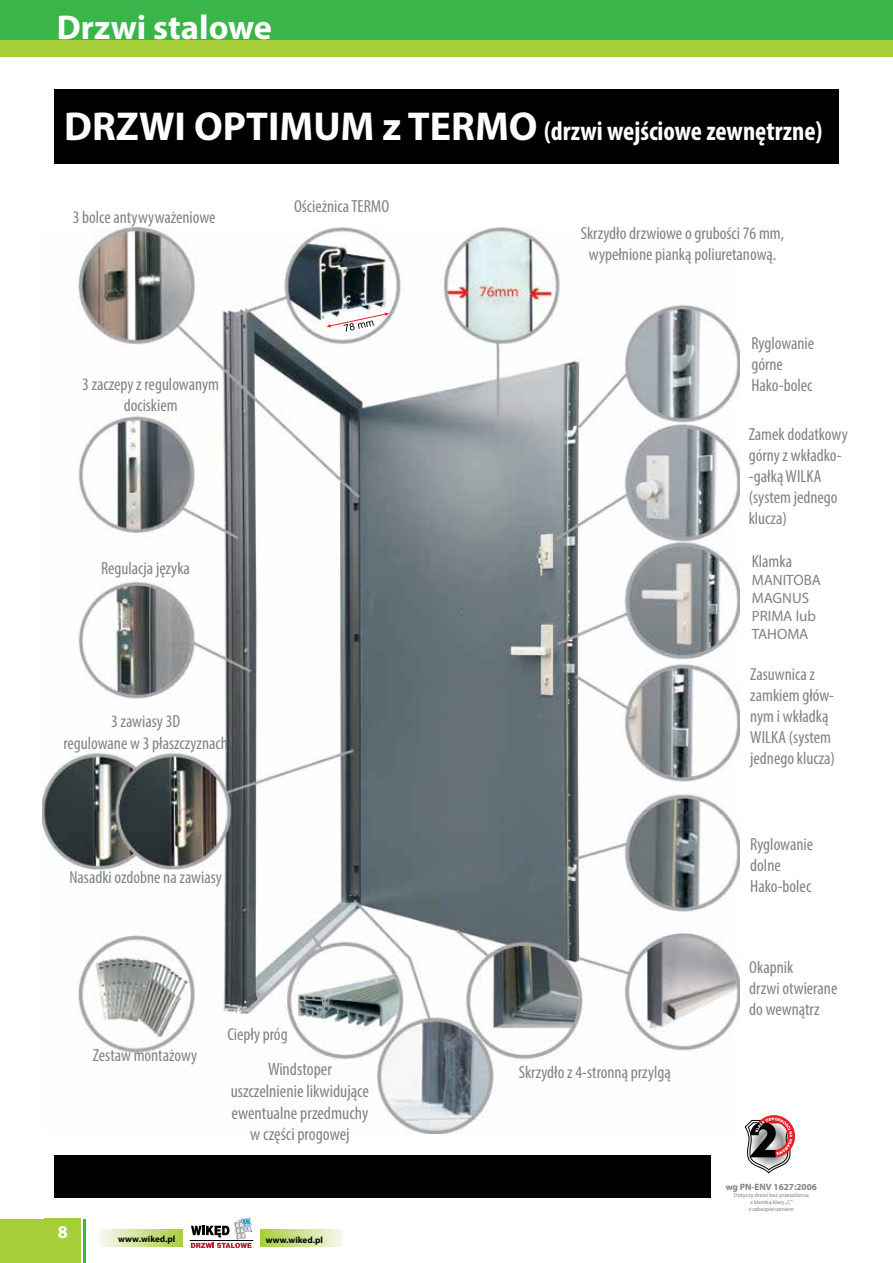
<style>
.page{position:relative;width:893px;height:1263px;background:#fff}
.page>*{position:absolute;margin:0;border:0;box-sizing:border-box;transform-origin:0 0}
.t1{font:700 34.5px "Myriad Pro";color:#fff}
.t2{font:700 condensed 27px "Myriad Pro";color:#fff}
.t3{font:condensed 18px/21.6px "Myriad Pro";color:#808285;text-align:center}
.t4{font:700 18px "Myriad Pro";color:#fff}
.t5{font:condensed 17.55px/21px "Myriad Pro";color:#808285}
.t6{font:15px/18px "Myriad Pro";color:#808285}
.t7{font:700 9.3px "Myriad Pro";color:#808285}
.t8{font:700 9px "Myriad Pro";color:#000}
.t9{font:5.7px/6.9px "Myriad Pro";color:#808285;text-align:center}
.s1{font-stretch:normal;font-size:40.5px}
</style>
<div class="page">
<div style="left:0;top:33px;width:893px;height:23px;background:#a6ce39"></div>
<div style="left:0;top:0;width:893px;height:40px;background:#39b54a"></div>
<div style="left:0;top:1219px;width:81px;height:44px;background:#a6ce39"></div>
<hr style="left:83px;top:1219px;width:2px;height:44px;background:#39b54a">
<hr style="left:190px;top:1240px;width:63px;height:1px;background:#000">
<svg style="left:191px;top:1218px;width:61px;height:30px"></svg>
<div style="left:95px;top:1229px;width:88px;height:18px;background:linear-gradient(to right,#fcfcfc,#a8ce3e)"></div>
<div style="left:260px;top:1229px;width:82px;height:18px;background:linear-gradient(to right,#a6cd39,#f3f7ea)"></div>
<img style="left:43px;top:228px;width:697px;height:905px">
<div style="left:54px;top:90px;width:785px;height:74px;background:#000"></div>
<div style="left:54px;top:1155px;width:656px;height:42px;background:#000"></div>
<svg style="left:745px;top:1115px;width:50px;height:59px"></svg>
<svg style="left:327px;top:312px;width:62px;height:20px"></svg>
<h1 class="t1" style="left:57px;top:5px;width:217px">Drzwi stalowe</h1>
<h2 class="t2" style="left:64px;top:114px;width:760px"><span class="s1">DRZWI OPTIMUM z TERMO</span> (drzwi wejściowe zewnętrzne)</h2>
<p class="t5" style="left:73px;top:207px;width:144px">3 bolce antywyważeniowe</p>
<p class="t5" style="left:82px;top:374px;width:138px;text-align:center">3 zaczepy z regulowanym dociskiem</p>
<p class="t5" style="left:101px;top:557px;width:90px">Regulacja języka</p>
<p class="t5" style="left:63px;top:711px;width:166px;text-align:center">3 zawiasy 3D<br>regulowane w 3 płaszczyznach</p>
<p class="t5" style="left:69px;top:866px;width:154px">Nasadki ozdobne na zawiasy</p>
<p class="t5" style="left:294px;top:195px;width:97px">Ościeżnica TERMO</p>
<p class="t5" style="left:93px;top:1044px;width:106px">Zestaw montażowy</p>
<p class="t5" style="left:227px;top:1023px;width:62px">Ciepły próg</p>
<p class="t3" style="left:231px;top:1058px;width:140px">Windstoper uszczelnienie likwidujące ewentualne przedmuchy w części progowej</p>
<p class="t4" style="left:58px;top:1220px;width:11px">8</p>
<p class="t8" style="left:118px;top:1233px;width:59px">www.wiked.pl</p>
<p class="t8" style="left:266px;top:1234px;width:59px">www.wiked.pl</p>
<p class="t5" style="left:581px;top:222px;width:205px;text-align:center">Skrzydło drzwiowe o grubości 76 mm, wypełnione pianką poliuretanową.</p>
<p class="t5" style="left:751px;top:333px;width:64px">Ryglowanie górne<br>Hako-bolec</p>
<p class="t5" style="left:749px;top:423px;width:101px">Zamek dodatkowy górny z wkładko--gałką WILKA (system jednego klucza)</p>
<p class="t5" style="left:752px;top:550px;width:42px">Klamka</p>
<p class="t6" style="left:752px;top:570px;width:71px">MANITOBA<br>MAGNUS<br>PRIMA lub<br>TAHOMA</p>
<p class="t5" style="left:750px;top:663px;width:86px">Zasuwnica z zamkiem głów&shy;nym i wkładką<br>WILKA (system jednego klucza)</p>
<p class="t5" style="left:750px;top:834px;width:64px">Ryglowanie dolne<br>Hako-bolec</p>
<p class="t5" style="left:519px;top:1062px;width:154px">Skrzydło z 4-stronną przylgą</p>
<p class="t5" style="left:749px;top:956px;width:90px">Okapnik<br>drzwi otwierane do wewnątrz</p>
<p class="t7" style="left:726px;top:1180px;width:93px">wg PN-ENV 1627:2006</p>
<p class="t9" style="left:734px;top:1191px;width:76px">Dotyczy drzwi bez przeszklenia z klamką klasy „C”<br>z zabezpieczeniem</p>
</div>
